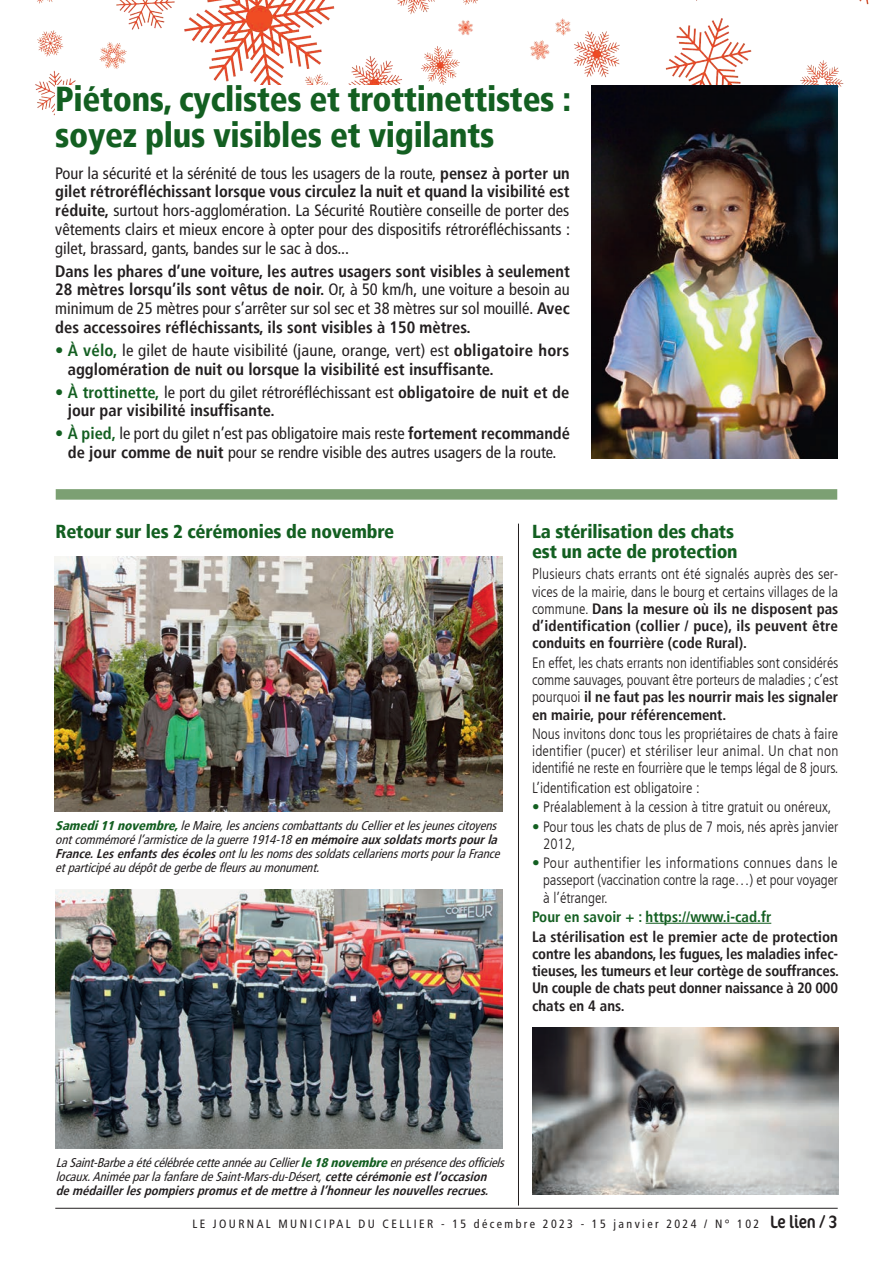
<style>
.page{position:relative;width:893px;height:1263px;background:#fff}
.page>*{position:absolute;margin:0;border:0;box-sizing:border-box;transform-origin:0 0}
.t1{font:900 condensed 34.5px/36px "Frutiger LT";letter-spacing:-.01em;color:#135f21}
.t2{font:900 condensed 18.75px/20.2px "Frutiger LT";letter-spacing:-.01em;color:#135f21}
.t3{font:700 condensed 16.5px/18.8px "Frutiger LT";color:#231f20}
.t4{font:condensed 16.5px/18.8px "Frutiger LT";color:#231f20;text-align:justify}
.t5{font:300 condensed 15px/17.2px "Frutiger LT";letter-spacing:-.01em;color:#231f20;text-align:justify}
.t6{font:700 condensed 15px/17.2px "Frutiger LT";color:#231f20;text-align:justify}
.t7{font:700 condensed 15px "Frutiger LT";color:#135f21}
.t8{font:italic condensed 12.75px/14.2px "Frutiger LT";color:#231f20}
.t9{font:condensed 12px "Frutiger LT";letter-spacing:.2em;color:#231f20}
.s1{font-weight:700}
.s2{font-weight:400}
.s3{color:#135f21}
.s4{font-weight:700;color:#135f21}
.s5{font-weight:900;color:#135f21}
.s6{font-weight:300}
.s7{font-family:"Cocon Pro";font-size:18px}
</style>
<div class="page">
<img style="left:35px;top:0;width:834px;height:116px">
<hr style="left:55px;top:1208px;width:783px;height:1px;background:#231f20">
<div style="left:56px;top:489px;width:781px;height:11px;background:#7ca073"></div>
<div style="left:55px;top:85px;width:515px;height:396px;background:#fff"></div>
<hr style="left:518px;top:524px;width:1px;height:681px;background:#231f20">
<img style="left:591px;top:85px;width:247px;height:373px">
<hr style="left:646px;top:923px;width:125px;height:1px;background:#135f21">
<img style="left:54px;top:556px;width:449px;height:255px">
<img style="left:55px;top:889px;width:448px;height:260px">
<img style="left:533px;top:1027px;width:305px;height:168px">
<h1 class="t1" style="left:55px;top:81px;width:517px">Piétons, cyclistes et trottinettistes : soyez plus visibles et vigilants</h1>
<p class="t4" style="left:55px;top:164px;width:516px">Pour la sécurité et la sérénité de tous les usagers de la route, <span class="s1">pensez à porter un gilet rétroréfléchissant lorsque vous circulez la nuit et quand la visibilité est réduite,</span> surtout hors-agglomération. La Sécurité Routière conseille de porter des vêtements clairs et mieux encore à opter pour des dispositifs rétroréfléchissants : gilet, brassard, gants, bandes sur le sac à dos...</p>
<p class="t3" style="left:55px;top:262px;width:516px;text-align:justify">Dans les phares d’une voiture, les autres usagers sont visibles à seulement 28 mètres lorsqu’ils sont vêtus de noir. <span class="s2">Or, à 50 km/h, une voiture a besoin au minimum de 25 mètres pour s’arrêter sur sol sec et 38 mètres sur sol mouillé.</span> Avec des accessoires réfléchissants, ils sont visibles à 150 mètres.</p>
<p class="t3" style="left:68px;top:341px;width:503px;text-indent:-13px"><span class="s3">• À vélo,</span> <span class="s2">le gilet de haute visibilité (jaune, orange, vert) est</span> obligatoire hors agglomération de nuit ou lorsque la visibilité est insuffisante.</p>
<p class="t3" style="left:68px;top:383px;width:503px;text-indent:-13px"><span class="s3">• À trottinette,</span> <span class="s2">le port du gilet rétroréfléchissant est</span> obligatoire de nuit et de jour par visibilité insuffisante.</p>
<p class="t4" style="left:55px;top:424px;width:516px;text-align:center"><span class="s4">• À pied,</span> le port du gilet n’est pas obligatoire mais reste <span class="s1">fortement recommandé de jour comme de nuit</span> pour se rendre visible des autres usagers de la route.</p>
<p class="t2" style="left:55px;top:521px;width:340px">Retour sur les 2 cérémonies de novembre</p>
<p class="t8" style="left:55px;top:818px;width:450px"><span class="s5">Samedi11novembre,</span>leMaire,lesancienscombattantsduCellieretlesjeunescitoyens ontcommémorél’armisticedelaguerre1914-18<span class="s1">enmémoireauxsoldatsmortspourla France. Lesenfantsdesécoles</span>ontlulesnomsdessoldatscellariensmortspourlaFrance etparticipéaudépôtdegerbedefleursaumonument.</p>
<p class="t2" style="left:532px;top:521px;width:207px">La stérilisation des chats est un acte de protection</p>
<p class="t6" style="left:532px;top:566px;width:308px"><span class="s6">Plusieurs chats errants ont été signalés auprès des ser&shy;vices de la mairie, dans le bourg et certains villages de la commune.</span> Dans la mesure où ils ne disposent pas d’identification (collier / puce), ils peuvent être conduits en fourrière (code Rural).</p>
<p class="t5" style="left:532px;top:654px;width:308px">En effet, les chats errants non identifiables sont considérés comme sauvages, pouvant être porteurs de maladies ; c’est pourquoi <span class="s1">il ne faut pas les nourrir mais les signaler en mairie, pour référencement.</span></p>
<p class="t5" style="left:532px;top:725px;width:308px">Nous invitons donc tous les propriétaires de chats à faire identifier (pucer) et stériliser leur animal. Un chat non identifié ne reste en fourrière que le temps légal de 8 jours.</p>
<p class="t5" style="left:532px;top:779px;width:169px">L’identification est obligatoire :</p>
<p class="t5" style="left:532px;top:799px;width:301px"><span class="s3">•</span> Préalablement à la cession à titre gratuit ou onéreux,</p>
<p class="t5" style="left:543px;top:818px;width:297px;text-indent:-11px"><span class="s3">•</span> Pour tous les chats de plus de 7 mois, nés après janvier<br>2012,</p>
<p class="t5" style="left:543px;top:855px;width:296px;text-indent:-11px"><span class="s3">•</span> Pour authentifier les informations connues dans le passeport (vaccination contre la rage…) et pour voyager à l’étranger.</p>
<p class="t7" style="left:532px;top:908px;width:241px">Pour en savoir + : https://www.i-cad.fr</p>
<p class="t6" style="left:532px;top:928px;width:308px">La stérilisation est le premier acte de protection contre les abandons, les fugues, les maladies infec&shy;tieuses, les tumeurs et leur cortège de souffrances.<br>Un couple de chats peut donner naissance à 20 000 chats en 4 ans.</p>
<p class="t8" style="left:56px;top:1155px;width:454px">LaSaint-BarbeaétécélébréecetteannéeauCellier<span class="s5">le18novembre</span>enprésencedesofficiels locaux.AniméeparlafanfaredeSaint-Mars-du-Désert,<span class="s1">cettecérémonieestl’occasion demédaillerlespompierspromusetdemettreàl’honneurlesnouvellesrecrues.</span></p>
<p class="t9" style="left:192px;top:1216px;width:647px">LE JOURNAL MUNICIPAL DU CELLIER - 15 décembre 2023 - 15 janvier 2024 / N° 102 <span class="s7">Le lien / 3</span></p>
</div>
